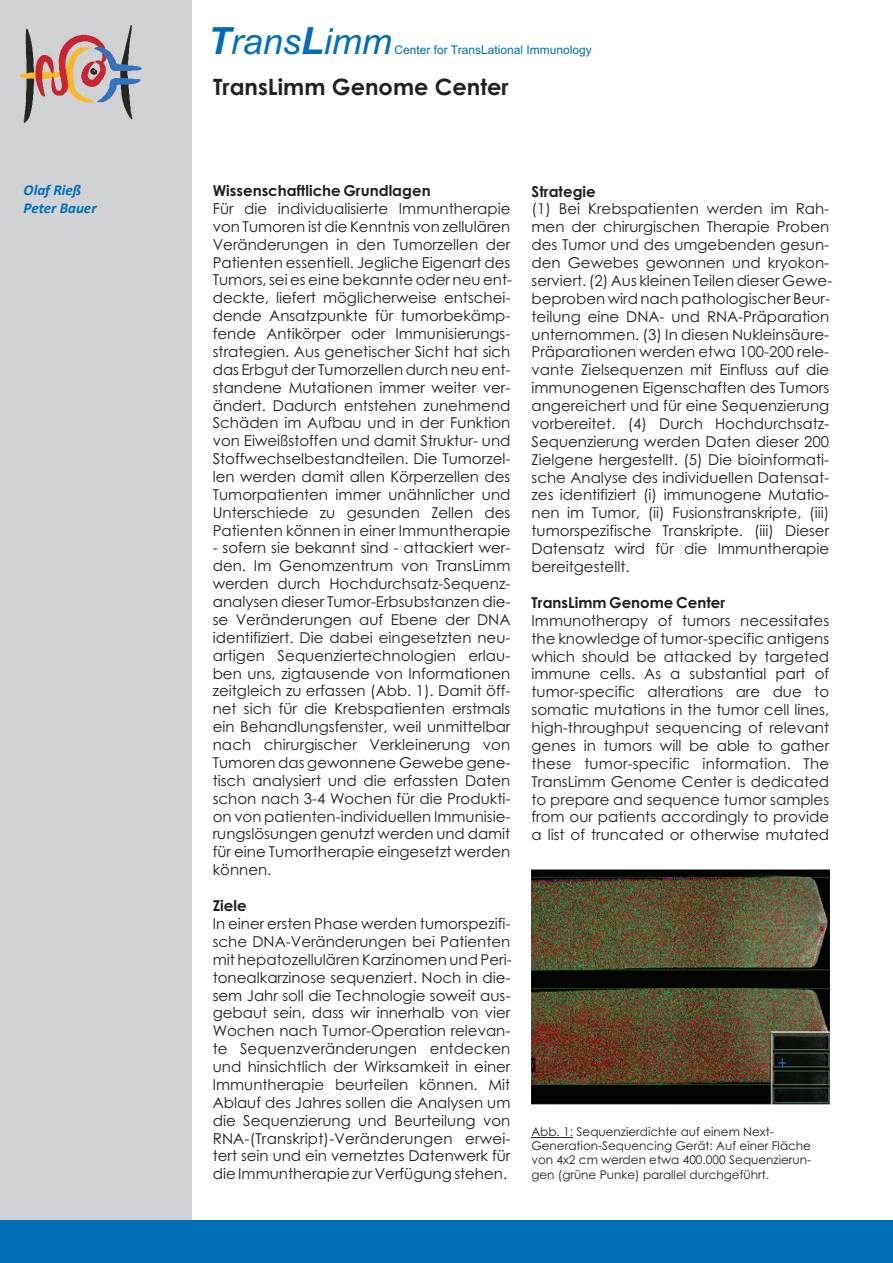
<style>
.page{position:relative;width:893px;height:1263px;background:#fff}
.page>*{position:absolute;margin:0;border:0;box-sizing:border-box;transform-origin:0 0}
.t1{font:italic 36px "Arial";color:#006fb9}
.t2{font:700 22.5px "Century Gothic";color:#231f20}
.t3{font:15px/17.9px "Century Gothic";color:#231f20;text-align:justify}
.t4{font:700 15px "Century Gothic";color:#231f20}
.t5{font:italic 700 15px/18.3px "Calibri";color:#006fb9}
.t6{font:12px/14.2px "Century Gothic";color:#231f20}
.t7{font:12px "Arial";color:#006fb9}
.s1{font-weight:700;font-size:37.5px}
</style>
<div class="page">
<hr style="left:531px;top:1137px;width:42px;height:1px;background:#231f20">
<div style="left:0;top:0;width:191px;height:1263px;background:#d1d2d4"></div>
<div style="left:0;top:1220px;width:893px;height:43px;background:#006fb9"></div>
<img style="left:531px;top:870px;width:298px;height:234px">
<img style="left:21px;top:26px;width:121px;height:97px">
<p class="t5" style="left:24px;top:182px;width:74px">Olaf Rieß<br>Peter Bauer</p>
<h1 class="t1" style="left:208px;top:28px;width:185px"><span class="s1">T</span>rans<span class="s1">L</span>imm</h1>
<p class="t7" style="left:394px;top:45px;width:199px">Center for TransLational Immunology</p>
<h2 class="t2" style="left:213px;top:78px;width:297px">TransLimm Genome Center</h2>
<p class="t4" style="left:213px;top:185px;width:219px">Wissenschaftliche Grundlagen</p>
<p class="t3" style="left:213px;top:201px;width:301px">Für die individualisierte Immuntherapie von Tumoren ist die Kenntnis von zellulären Veränderungen in den Tumorzellen der Patienten essentiell. Jegliche Eigenart des Tumors, sei es eine bekannte oder neu ent&shy;deckte, liefert möglicherweise entschei&shy;dende Ansatzpunkte für tumorbekämp&shy;fende Antikörper oder Immunisierungs&shy;strategien. Aus genetischer Sicht hat sich das Erbgut der Tumorzellen durch neu ent&shy;standene Mutationen immer weiter ver&shy;ändert. Dadurch entstehen zunehmend Schäden im Aufbau und in der Funktion von Eiweißstoffen und damit Struktur- und Stoffwechselbestandteilen. Die Tumorzel&shy;len werden damit allen Körperzellen des Tumorpatienten immer unähnlicher und Unterschiede zu gesunden Zellen des Patienten können in einer Immuntherapie</p>
<p class="t3" style="left:213px;top:540px;width:299px">- sofern sie bekannt sind - attackiert wer&shy;den. Im Genomzentrum von TransLimm werden durch Hochdurchsatz-Sequenz&shy;analysen dieser Tumor-Erbsubstanzen die&shy;se Veränderungen auf Ebene der DNA identifiziert. Die dabei eingesetzten neu&shy;artigen Sequenziertechnologien erlau&shy;ben uns, zigtausende von Informationen zeitgleich zu erfassen (Abb. 1). Damit öff&shy;net sich für die Krebspatienten erstmals ein Behandlungsfenster, weil unmittelbar nach chirurgischer Verkleinerung von Tumoren das gewonnene Gewebe gene&shy;tisch analysiert und die erfassten Daten schon nach 3-4 Wochen für die Produkti&shy;on von patienten-individuellen Immunisie&shy;rungslösungen genutzt werden und damit für eine Tumortherapie eingesetzt werden können.</p>
<p class="t4" style="left:213px;top:900px;width:35px">Ziele</p>
<p class="t3" style="left:213px;top:916px;width:300px">In einer ersten Phase werden tumorspezifi&shy;sche DNA-Veränderungen bei Patienten mit hepatozellulären Karzinomen und Peri&shy;tonealkarzinose sequenziert. Noch in die&shy;sem Jahr soll die Technologie soweit aus&shy;gebaut sein, dass wir innerhalb von vier Wochen nach Tumor-Operation relevan&shy;te Sequenzveränderungen entdecken und hinsichtlich der Wirksamkeit in einer Immuntherapie beurteilen können. Mit Ablauf des Jahres sollen die Analysen um die Sequenzierung und Beurteilung von RNA-(Transkript)-Veränderungen erwei&shy;tert sein und ein vernetztes Datenwerk für die Immuntherapie zur Verfügung stehen.</p>
<p class="t4" style="left:532px;top:185px;width:66px">Strategie</p>
<p class="t3" style="left:532px;top:201px;width:302px;text-align:left">(1) Bei Krebspatienten werden im Rah&shy;men der chirurgischen Therapie Proben des Tumor und des umgebenden gesun&shy;den Gewebes gewonnen und kryokon&shy;serviert. (2) Aus kleinen Teilen dieser Gewe&shy;beproben wird nach pathologischer Beur&shy;teilung eine DNA- und RNA-Präparation unternommen. (3) In diesen Nukleinsäure-Präparationen werden etwa 100-200 rele&shy;vante Zielsequenzen mit Einfluss auf die immunogenen Eigenschaften des Tumors angereichert und für eine Sequenzierung vorbereitet. (4) Durch Hochdurchsatz-Sequenzierung werden Daten dieser 200<br>Zielgene hergestellt. (5) Die bioinformati&shy;sche Analyse des individuellen Datensat&shy;zes identifiziert (i) immunogene Mutatio&shy;nen im Tumor, (ii) Fusionstranskripte, (iii) tumorspezifische Transkripte. (iii) Dieser Datensatz wird für die Immuntherapie bereitgestellt.</p>
<p class="t4" style="left:532px;top:597px;width:195px">TransLimm Genome Center</p>
<p class="t3" style="left:531px;top:613px;width:299px">Immunotherapy of tumors necessitates the knowledge of tumor-specific antigens which should be attacked by targeted immune cells. As a substantial part of tumor-specific alterations are due to somatic mutations in the tumor cell lines, high-throughput sequencing of relevant genes in tumors will be able to gather these tumor-specific information. The TransLimm Genome Center is dedicated to prepare and sequence tumor samples from our patients accordingly to provide a list of truncated or otherwise mutated</p>
<p class="t6" style="left:531px;top:1125px;width:281px">Abb. 1: Sequenzierdichte auf einem Next-Generation-Sequencing Gerät: Auf einer Fläche von 4x2 cm werden etwa 400.000 Sequenzierun&shy;gen (grüne Punke) parallel durchgeführt.</p>
</div>
